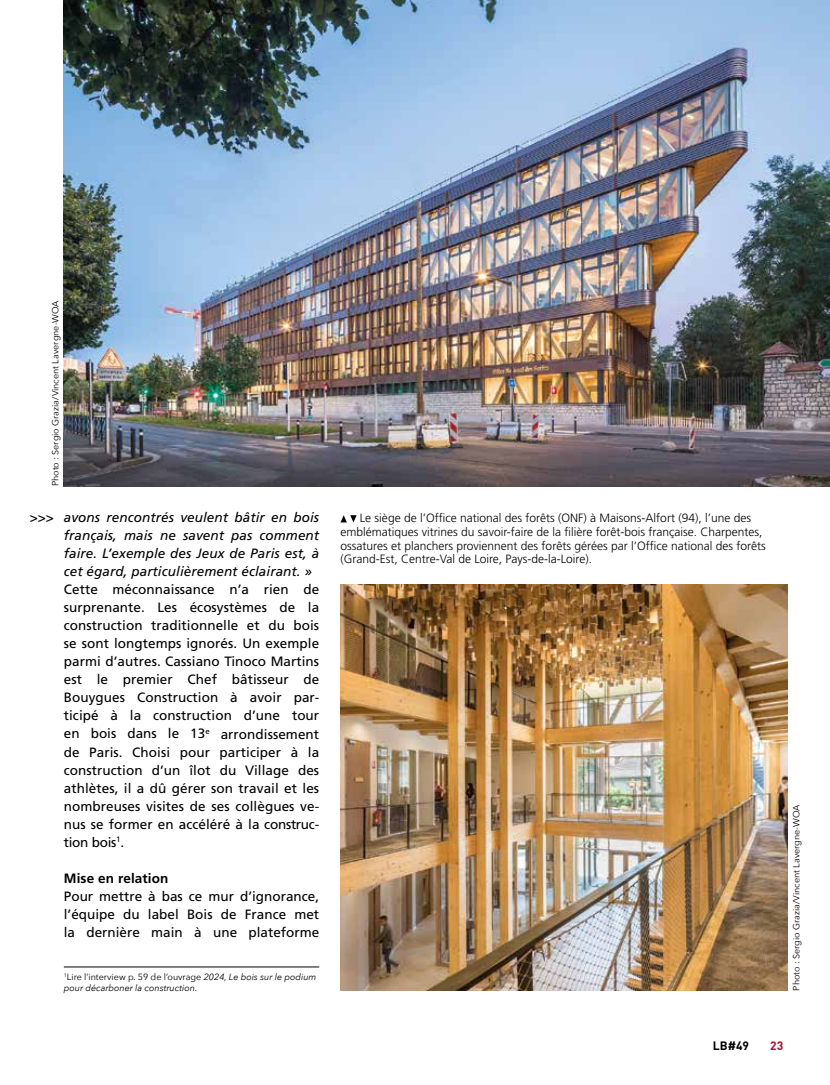
<style>
.page{position:relative;width:830px;height:1085px;background:#fff}
.page>*{position:absolute;margin:0;border:0;box-sizing:border-box;transform-origin:0 0}
.t1{font:13.5px/18px "Frutiger";color:#000;text-align:justify}
.t2{font:italic 13.5px/18px "Frutiger";letter-spacing:.005em;color:#000;text-align:justify}
.t3{font:700 13.5px "Frutiger";letter-spacing:.01em;color:#000}
.t4{font:300 12px/13.5px "Frutiger";color:#000}
.t5{font:700 12px "DIN Pro";color:#000}
.t6{font:700 12px "DIN Pro";color:#ae0932}
.t7{font:italic 9px/10.8px "Avenir Next";color:#000}
.t8{font:9px "Avenir Next";color:#000}
.s1{font-style:normal}
</style>
<div class="page">
<img style="left:64px;top:0;width:765px;height:486px">
<img style="left:340px;top:584px;width:447px;height:406px">
<hr style="left:64px;top:966px;width:255px;height:1px;background:#000">
<svg style="left:340px;top:515px;width:16px;height:7px"></svg>
<p class="t8" style="left:48px;top:486px;width:188px;rotate:-90deg">Photo : Sergio Grazia/Vincent Lavergne-WOA</p>
<p class="t1" style="left:30px;top:508px;width:26px">&gt;&gt;&gt;</p>
<p class="t2" style="left:64px;top:508px;width:257px">avons rencontrés veulent bâtir en bois français, mais ne savent pas comment faire. L’exemple des Jeux de Paris est, à cet égard, particulièrement éclairant. »</p>
<p class="t1" style="left:64px;top:580px;width:257px">Cette méconnaissance n’a rien de surprenante. Les écosystèmes de la construction traditionnelle et du bois se sont longtemps ignorés. Un exemple parmi d’autres. Cassiano Tinoco Martins est le premier Chef bâtisseur de Bouygues Construction à avoir par&shy;ticipé à la construction d’une tour en bois dans le 13<sup>e</sup> arrondissement de Paris. Choisi pour participer à la construction d’un îlot du Village des athlètes, il a dû gérer son travail et les nombreuses visites de ses collègues ve&shy;nus se former en accéléré à la construc&shy;tion bois<sup>1</sup>.</p>
<p class="t3" style="left:64px;top:869px;width:106px">Mise en relation</p>
<p class="t1" style="left:64px;top:886px;width:257px">Pour mettre à bas ce mur d’ignorance, l’équipe du label Bois de France met la dernière main à une plateforme</p>
<p class="t7" style="left:64px;top:970px;width:254px"><sup>1</sup><span class="s1">Lire l’interview p. 59 de l’ouvrage</span> 2024, Le bois sur le podium pour décarboner la construction<span class="s1">.</span></p>
<p class="t4" style="left:340px;top:511px;width:426px;text-indent:19px">Le siège de l’Office national des forêts (ONF) à Maisons-Alfort (94), l’une des emblématiques vitrines du savoir-faire de la filière forêt-bois française. Charpentes, ossatures et planchers proviennent des forêts gérées par l’Office national des forêts (Grand-Est, Centre-Val de Loire, Pays-de-la-Loire).</p>
<p class="t8" style="left:788px;top:990px;width:188px;rotate:-90deg">Photo : Sergio Grazia/Vincent Lavergne-WOA</p>
<p class="t5" style="left:712px;top:1037px;width:38px">LB#49</p>
<p class="t6" style="left:769px;top:1037px;width:15px">23</p>
</div>
